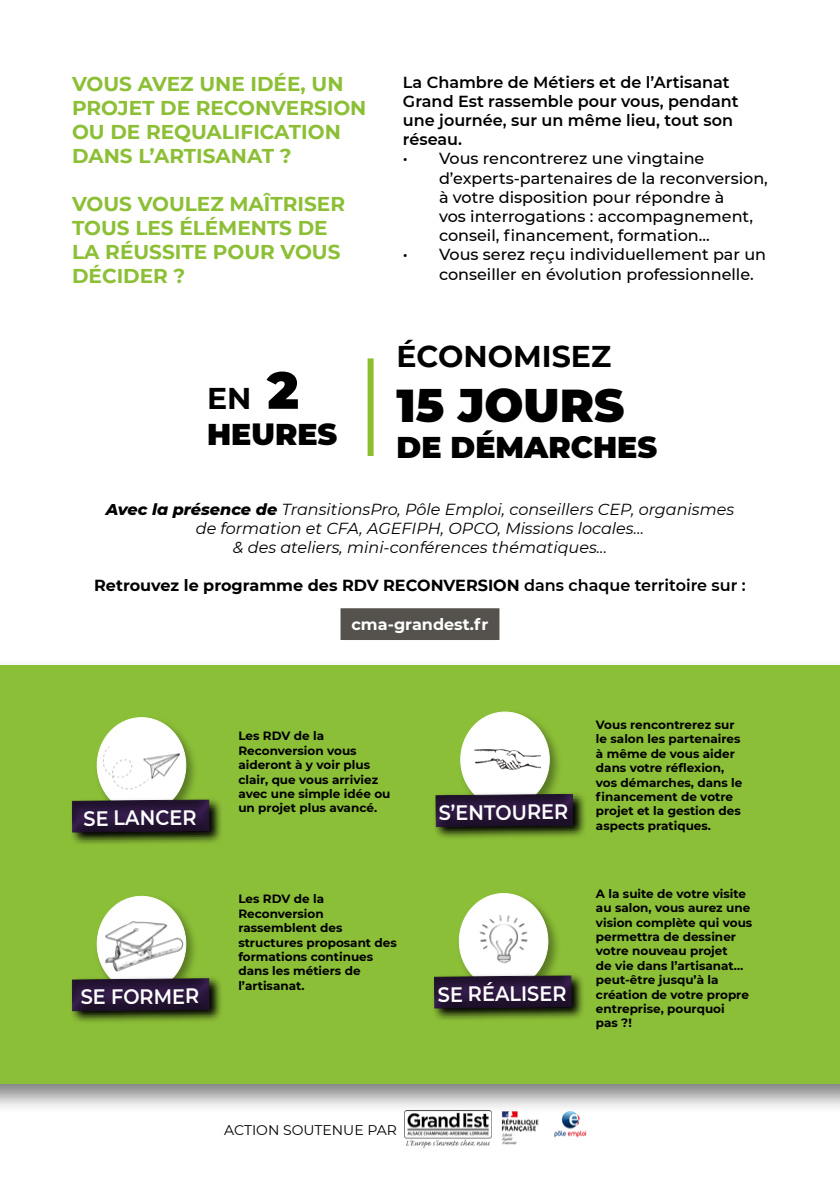
<style>
.page{position:relative;width:840px;height:1191px;background:#fff}
.page>*{position:absolute;margin:0;border:0;box-sizing:border-box;transform-origin:0 0}
.t1{font:900 46px "Montserrat";color:#000}
.t2{font:900 30px/36px "Montserrat";color:#000}
.t3{font:700 30px "Montserrat";color:#000}
.t4{font:600 20.8px "Montserrat";color:#fff;scale:.93 1}
.t5{font:700 20px/24px "Montserrat";color:#8cbf35}
.t6{font:500 16px/19.2px "Montserrat";color:#000}
.t7{font:italic 16px/19.2px "Montserrat";color:#000;text-align:center}
.t8{font:600 16px/19.2px "Montserrat";color:#000}
.t9{font:700 16px "Montserrat";color:#000}
.t10{font:700 16px "Montserrat";color:#fff}
.t11{font:14px "Montserrat";color:#000}
.t12{font:700 12px/14.4px "Montserrat";color:#000}
.s1{font-weight:700}
.s2{font-size:52px}
.s3{font-weight:800}
.s4{font-weight:600}
</style>
<div class="page">
<div style="left:367px;top:358px;width:6px;height:98px;background:#8cbf30"></div>
<div style="left:340px;top:608px;width:159px;height:32px;background:#55514d;border:2px solid #55514d"></div>
<img style="left:404px;top:1114px;width:87px;height:33px">
<img style="left:501px;top:1114px;width:86px;height:31px">
<div style="left:0;top:658px;width:839px;height:456px;background:#000;opacity:.51"></div>
<div style="left:0;top:665px;width:839px;height:418px;background:#8cbf38"></div>
<div style="left:456px;top:890px;width:105px;height:112px;background:#000;opacity:.37"></div>
<div style="left:459px;top:893px;width:88px;height:95px;background:#fff;border-radius:50%"></div>
<svg style="left:435px;top:1011px;width:148px;height:9px"></svg>
<svg style="left:434px;top:962px;width:149px;height:49px"></svg>
<div style="left:433px;top:977px;width:143px;height:35px;background:#000;opacity:.49"></div>
<div style="left:457px;top:709px;width:105px;height:112px;background:#000;opacity:.37"></div>
<div style="left:460px;top:712px;width:89px;height:95px;background:#fff;border-radius:50%"></div>
<svg style="left:436px;top:830px;width:148px;height:8px"></svg>
<svg style="left:435px;top:781px;width:150px;height:49px"></svg>
<div style="left:434px;top:799px;width:143px;height:31px;background:#000;opacity:.49"></div>
<div style="left:94px;top:714px;width:105px;height:112px;background:#000;opacity:.37"></div>
<div style="left:97px;top:717px;width:89px;height:96px;background:#fff;border-radius:50%"></div>
<svg style="left:72px;top:835px;width:149px;height:9px"></svg>
<svg style="left:71px;top:786px;width:150px;height:49px"></svg>
<div style="left:79px;top:804px;width:127px;height:32px;background:#000;opacity:.49"></div>
<img style="left:103px;top:725px;width:76px;height:82px">
<div style="left:94px;top:893px;width:105px;height:112px;background:#000;opacity:.37"></div>
<div style="left:97px;top:896px;width:89px;height:95px;background:#fff;border-radius:50%"></div>
<svg style="left:72px;top:1014px;width:148px;height:8px"></svg>
<svg style="left:71px;top:965px;width:150px;height:49px"></svg>
<div style="left:77px;top:983px;width:132px;height:32px;background:#000;opacity:.49"></div>
<img style="left:102px;top:904px;width:83px;height:82px">
<img style="left:474px;top:724px;width:66px;height:71px">
<img style="left:475px;top:915px;width:56px;height:51px">
<h3 class="t5" style="left:72px;top:71px;width:296px">VOUS AVEZ UNE IDÉE, UN<br>PROJET DE RECONVERSION<br>OU DE REQUALIFICATION<br>DANS L’ARTISANAT ?</h3>
<h3 class="t5" style="left:72px;top:191px;width:274px">VOUS VOULEZ MAÎTRISER<br>TOUS LES ÉLÉMENTS DE<br>LA RÉUSSITE POUR VOUS<br>DÉCIDER ?</h3>
<h2 class="t2" style="left:207px;top:378px;width:132px"><span class="s1">EN</span> <span class="s2">2<br></span>HEURES</h2>
<h3 class="t8" style="left:403px;top:71px;width:337px">La Chambre de Métiers et de l’Artisanat<br>Grand Est rassemble pour vous, pendant une journée, sur un même lieu, tout son réseau.</h3>
<h3 class="t6" style="left:439px;top:148px;width:330px;text-indent:-36px">• Vous rencontrerez une vingtaine d’experts-partenaires de la reconversion, à votre disposition pour répondre à<br>vos interrogations : accompagnement, conseil, financement, formation...</h3>
<h3 class="t6" style="left:439px;top:244px;width:328px;text-indent:-36px">• Vous serez reçu individuellement par un conseiller en évolution professionnelle.</h3>
<h2 class="t3" style="left:396px;top:334px;width:216px">ÉCONOMISEZ</h2>
<h1 class="t1" style="left:396px;top:371px;width:229px">15 JOURS</h1>
<h2 class="t2" style="left:396px;top:427px;width:262px">DE DÉMARCHES</h2>
<h3 class="t7" style="left:106px;top:499px;width:629px"><span class="s3">Avec la présence de</span> TransitionsPro, Pôle Emploi, conseillers CEP, organismes de formation et CFA, AGEFIPH, OPCO, Missions locales…<br>&amp; des ateliers, mini-conférences thématiques...</h3>
<h3 class="t9" style="left:94px;top:574px;width:652px">Retrouvez le programme des RDV RECONVERSION <span class="s4">dans chaque territoire sur :</span></h3>
<h3 class="t10" style="left:351px;top:612px;width:138px">cma-grandest.fr</h3>
<p class="t12" style="left:238px;top:728px;width:153px">Les RDV de la<br>Reconversion vous aideront à y voir plus clair, que vous arriviez avec une simple idée ou un projet plus avancé.</p>
<h3 class="t4" style="left:83px;top:804px;width:123px;rotate:-1deg">SE LANCER</h3>
<h3 class="t4" style="left:438px;top:798px;width:141px;rotate:-1deg">S’ENTOURER</h3>
<h3 class="t4" style="left:80px;top:982px;width:129px;rotate:-1deg">SE FORMER</h3>
<p class="t12" style="left:238px;top:891px;width:160px">Les RDV de la<br>Reconversion rassemblent des structures proposant des formations continues dans les métiers de l’artisanat.</p>
<h3 class="t4" style="left:437px;top:980px;width:140px;rotate:-1deg">SE RÉALISER</h3>
<p class="t12" style="left:595px;top:717px;width:148px">Vous rencontrerez sur le salon les partenaires à même de vous aider dans votre réflexion, vos démarches, dans le financement de votre projet et la gestion des aspects pratiques.</p>
<p class="t12" style="left:595px;top:885px;width:158px">A la suite de votre visite au salon, vous aurez une vision complète qui vous permettra de dessiner votre nouveau projet<br>de vie dans l’artisanat… peut-être jusqu’à la création de votre propre entreprise, pourquoi<br>pas ?!</p>
<p class="t11" style="left:224px;top:1120px;width:174px">ACTION SOUTENUE PAR</p>
</div>
